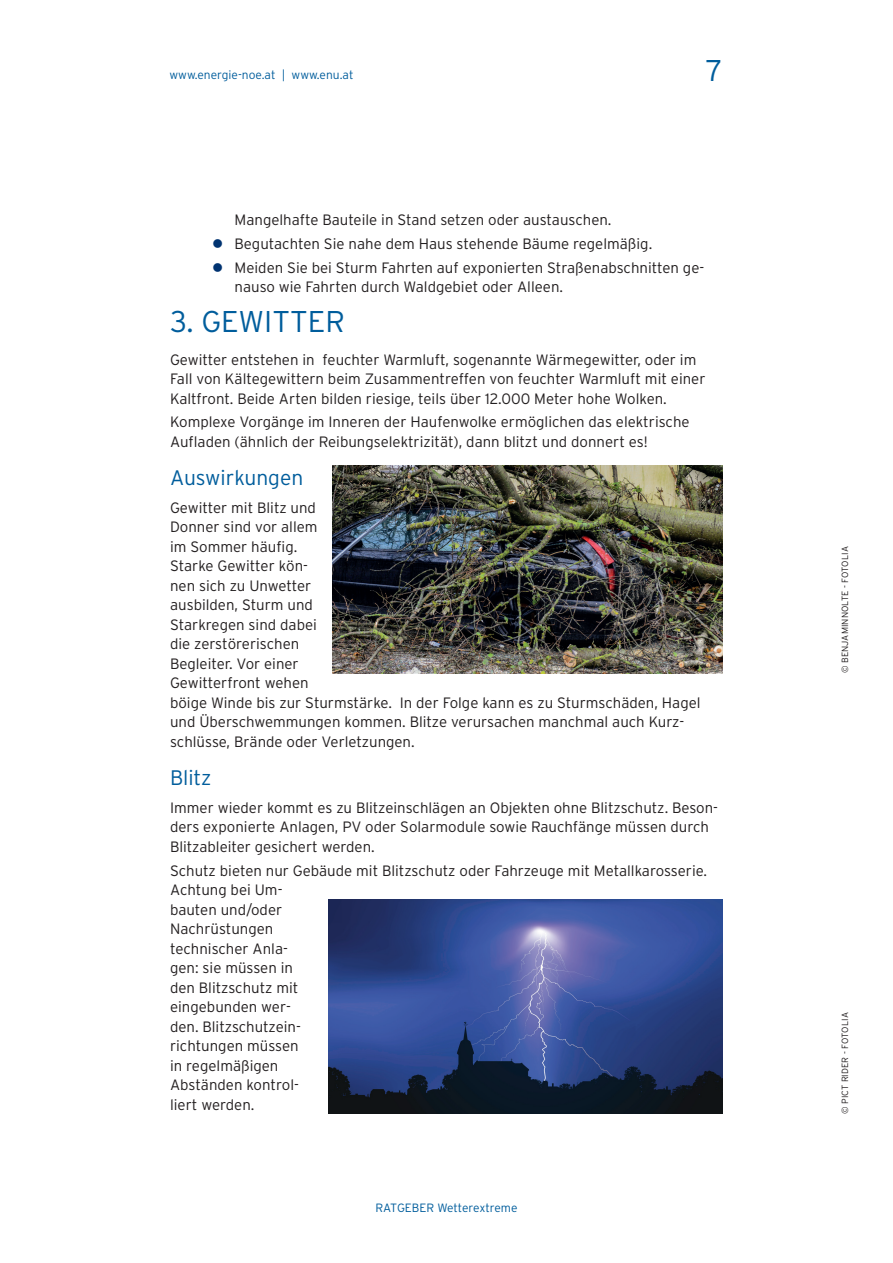
<style>
.page{position:relative;width:893px;height:1263px;background:#fff}
.page>*{position:absolute;margin:0;border:0;box-sizing:border-box;transform-origin:0 0}
.t1{font:300 30px "Interstate";color:#005d9c}
.t2{font:300 21px "Interstate";color:#005d9c}
.t3{font:300 15px/19.5px "Interstate";color:#231f20}
.t4{font:300 12px "Interstate";color:#005d9c}
.t5{font:300 9px "Interstate";letter-spacing:.01em;color:#231f20}
</style>
<div class="page">
<img style="left:333px;top:465px;width:390px;height:208px">
<img style="left:329px;top:900px;width:394px;height:213px">
<p class="t4" style="left:170px;top:68px;width:185px">www.energie-noe.at | www.enu.at</p>
<h1 class="t1" style="left:706px;top:53px;width:18px">7</h1>
<p class="t3" style="left:235px;top:208px;width:471px;line-height:23.7px">Mangelhafte Bauteile in Stand setzen oder austauschen.<br>Begutachten Sie nahe dem Haus stehende Bäume regelmäßig.<br>Meiden Sie bei Sturm Fahrten auf exponierten Straßenabschnitten ge-</p>
<p class="t3" style="left:235px;top:277px;width:330px">nauso wie Fahrten durch Waldgebiet oder Alleen.</p>
<h1 class="t1" style="left:170px;top:303px;width:176px">3. GEWITTER</h1>
<p class="t3" style="left:170px;top:349px;width:537px">Gewitter entstehen in feuchter Warmluft, sogenannte Wärmegewitter, oder im<br>Fall von Kältegewittern beim Zusammentreffen von feuchter Warmluft mit einer<br>Kaltfront. Beide Arten bilden riesige, teils über 12.000 Meter hohe Wolken.</p>
<p class="t3" style="left:170px;top:412px;width:521px">Komplexe Vorgänge im Inneren der Haufenwolke ermöglichen das elektrische<br>Aufladen (ähnlich der Reibungselektrizität), dann blitzt und donnert es!</p>
<h2 class="t2" style="left:170px;top:465px;width:135px">Auswirkungen</h2>
<p class="t3" style="left:170px;top:498px;width:532px">Gewitter mit Blitz und<br>Donner sind vor allem<br>im Sommer häufig.<br>Starke Gewitter kön-<br>nen sich zu Unwetter<br>ausbilden, Sturm und<br>Starkregen sind dabei<br>die zerstörerischen<br>Begleiter. Vor einer<br>Gewitterfront wehen<br>böige Winde bis zur Sturmstärke. In der Folge kann es zu Sturmschäden, Hagel und Überschwemmungen kommen. Blitze verursachen manchmal auch Kurz&shy;schlüsse, Brände oder Verletzungen.</p>
<h2 class="t2" style="left:170px;top:765px;width:43px">Blitz</h2>
<p class="t3" style="left:170px;top:798px;width:549px">Immer wieder kommt es zu Blitzeinschlägen an Objekten ohne Blitzschutz. Beson&shy;ders exponierte Anlagen, PV oder Solarmodule sowie Rauchfänge müssen durch<br>Blitzableiter gesichert werden.</p>
<p class="t3" style="left:170px;top:860px;width:538px">Schutz bieten nur Gebäude mit Blitzschutz oder Fahrzeuge mit Metallkarosserie.<br>Achtung bei Um-<br>bauten und/oder<br>Nachrüstungen<br>technischer Anla-<br>gen: sie müssen in<br>den Blitzschutz mit<br>eingebunden wer-<br>den. Blitzschutzein-<br>richtungen müssen<br>in regelmäßigen<br>Abständen kontrol-<br>liert werden.</p>
<p class="t4" style="left:375px;top:1200px;width:144px">RATGEBER Wetterextreme</p>
<p class="t5" style="left:839px;top:673px;width:128px;rotate:-90deg">© BENJAMINNOLTE - FOTOLIA</p>
<p class="t5" style="left:839px;top:1114px;width:103px;rotate:-90deg">© PICT RIDER - FOTOLIA</p>
</div>
